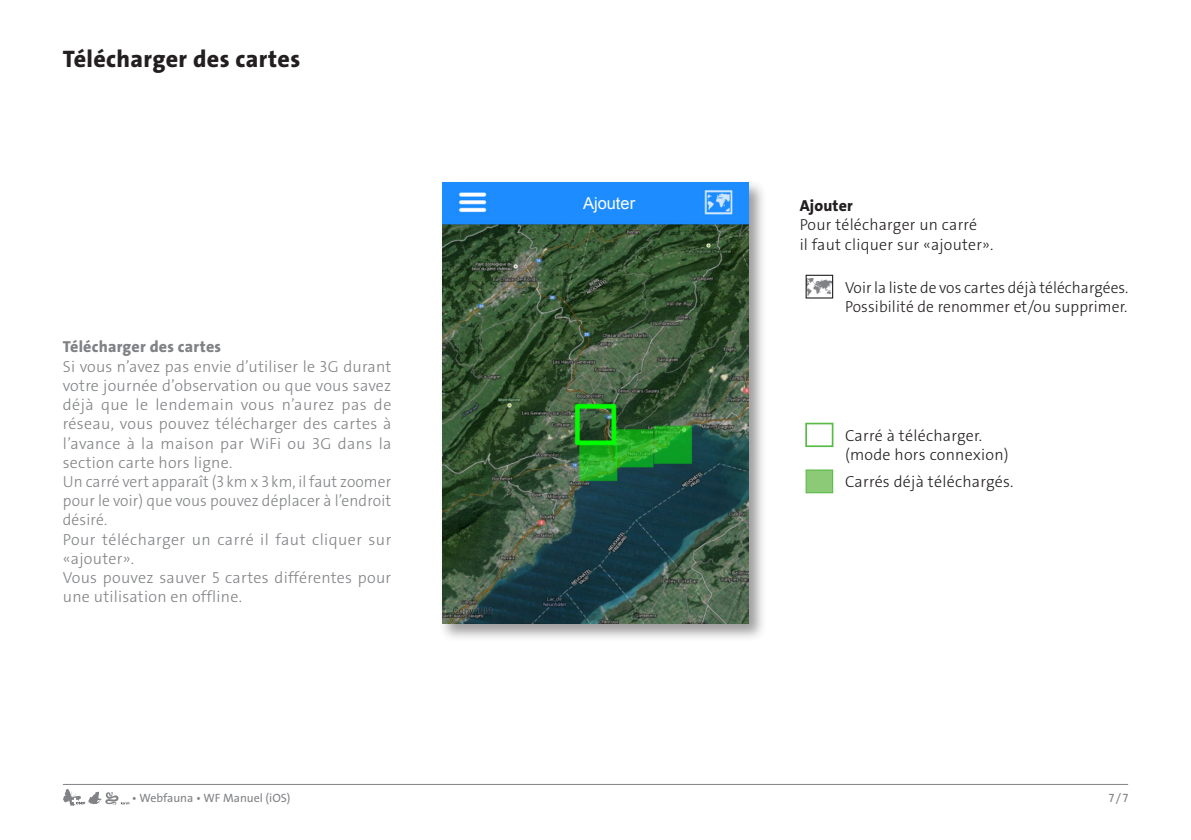
<style>
.page{position:relative;width:1191px;height:840px;background:#fff}
.page>*{position:absolute;margin:0;border:0;box-sizing:border-box;transform-origin:0 0}
.t1{font:800 24px "The Sans Os F";letter-spacing:.015em;color:#231f20}
.t2{font:16.4px "Arial";color:#fff}
.t3{font:300 16px/19.2px "The Sans Os F";letter-spacing:.015em;color:#808285}
.t4{font:300 16px/19.2px "The Sans Os F";letter-spacing:.015em;color:#231f20}
.t5{font:800 16px "The Sans Os F";letter-spacing:.015em;color:#808285}
.t6{font:800 16px "The Sans Os F";letter-spacing:.01em;color:#231f20}
.t7{font:12px "The Sans Os F";color:#808285}
</style>
<div class="page">
<div style="left:439px;top:179px;width:328px;height:463px;background:#231f20;opacity:.45"></div>
<img style="left:442px;top:182px;width:307px;height:441px">
<svg style="left:63px;top:789px;width:66px;height:16px"></svg>
<hr style="left:63px;top:783px;width:1065px;height:1px;background:#808285">
<div style="left:805px;top:422px;width:28px;height:25px;border:2px solid #59ba47"></div>
<div style="left:805px;top:469px;width:28px;height:24px;background:#8dca78;border:1px solid #59ba47"></div>
<div style="left:805px;top:274px;width:28px;height:24px;border:1px solid #231f20"></div>
<svg style="left:805px;top:277px;width:28px;height:19px"></svg>
<h1 class="t1" style="left:63px;top:44px;width:239px">Télécharger des cartes</h1>
<p class="t5" style="left:63px;top:336px;width:160px">Télécharger des cartes</p>
<p class="t3" style="left:63px;top:356px;width:330px">Si vous n’avez pas envie d’utiliser le 3G durant votre journée d’observation ou que vous savez déjà que le lendemain vous n’aurez pas de réseau, vous pouvez télécharger des cartes à l’avance à la maison par WiFi ou 3G dans la section carte hors ligne.<br>Un carré vert apparaît (3 km x 3 km, il faut zoomer pour le voir) que vous pouvez déplacer à l’endroit désiré.<br>Pour télécharger un carré il faut cliquer sur «ajouter».<br>Vous pouvez sauver 5 cartes différentes pour une utilisation en offline.</p>
<p class="t2" style="left:583px;top:192px;width:54px">Ajouter</p>
<p class="t6" style="left:799px;top:195px;width:55px">Ajouter</p>
<p class="t4" style="left:799px;top:215px;width:195px">Pour télécharger un carré<br>il faut cliquer sur «ajouter».</p>
<p class="t4" style="left:845px;top:277px;width:285px">Voir la liste de vos cartes déjà téléchargées.<br>Possibilité de renommer et/ou supprimer.</p>
<p class="t4" style="left:845px;top:426px;width:165px">Carré à télécharger. (mode hors connexion)</p>
<p class="t4" style="left:845px;top:472px;width:170px">Carrés déjà téléchargés.</p>
<p class="t7" style="left:132px;top:789px;width:160px">• Webfauna • WF Manuel (iOS)</p>
<p class="t7" style="left:1109px;top:789px;width:21px">7/7</p>
</div>
